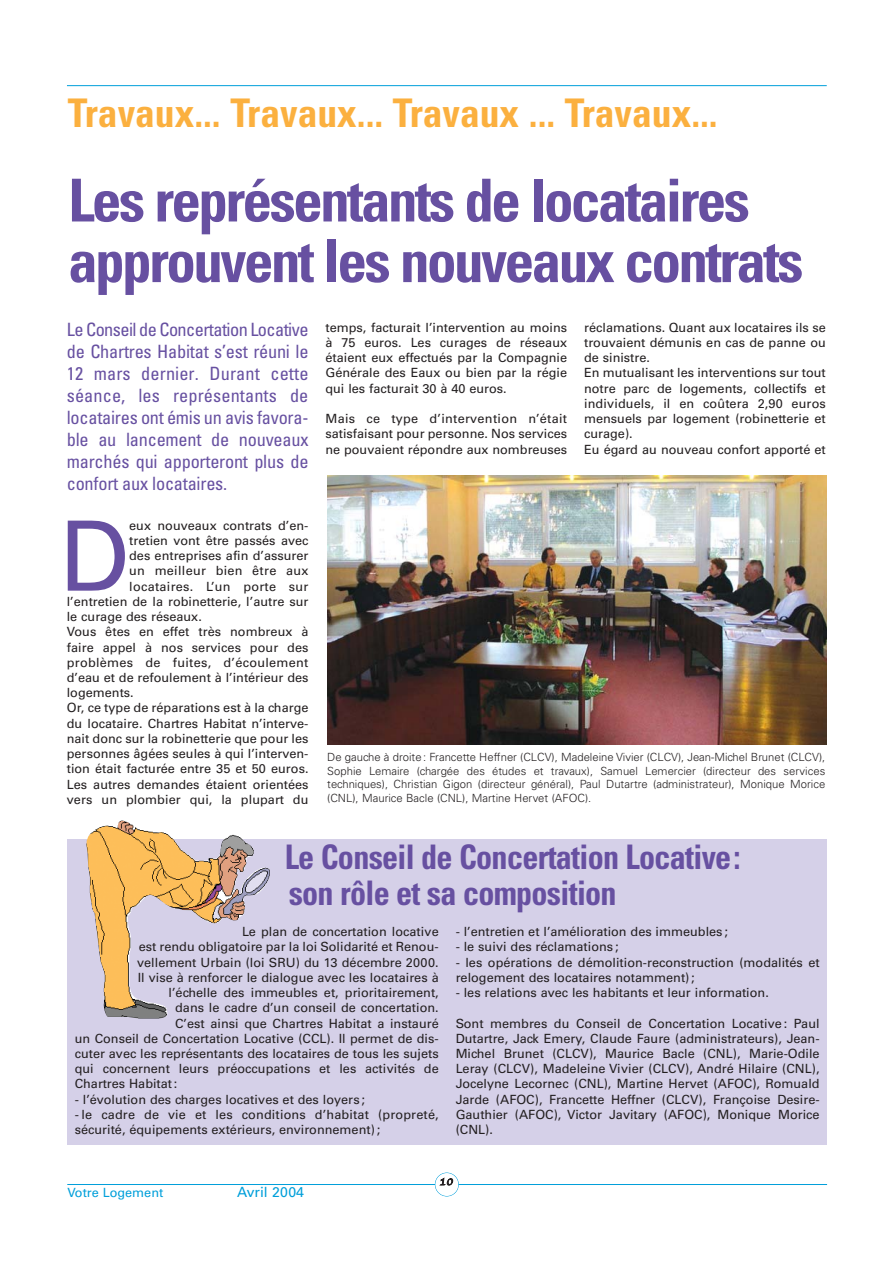
<style>
.page{position:relative;width:893px;height:1263px;background:#fff}
.page>*{position:absolute;margin:0;border:0;box-sizing:border-box;transform-origin:0 0}
.t1{font:97.05px "Univers";color:#6750a1}
.t2{font:700 condensed 59.25px/60.6px "Univers";letter-spacing:-.045em;color:#6750a1}
.t3{font:700 condensed 39.45px "Univers";color:#fbb03f}
.t4{font:700 condensed 33.9px/35.2px "Univers";letter-spacing:-.02em;color:#6750a1;scale:.95 1}
.t5{font:condensed 18.3px/22px "Univers";letter-spacing:-.015em;color:#6750a1;text-align:justify}
.t6{font:14.1px "Univers";color:#009fda}
.t7{font:12.75px/15.3px "Univers";color:#231f20;text-align:justify}
.t8{font:12.75px "Univers";letter-spacing:.02em;color:#231f20}
.t9{font:12.75px "Univers";color:#009fda}
.t10{font:12.75px "Apple Chancery";color:#231f20}
.t11{font:300 11.25px/13.5px "Univers";color:#231f20;text-align:justify}
</style>
<div class="page">
<hr style="left:67px;top:1184px;width:760px;height:1px;background:#009fda">
<div style="left:435px;top:1173px;width:23px;height:23px;background:#fff;border-radius:50%"></div>
<div style="left:435px;top:1173px;width:24px;height:24px;border:1px solid #009fda;border-radius:50%"></div>
<hr style="left:67px;top:85px;width:759px;height:1px;background:#009fda">
<img style="left:328px;top:476px;width:498px;height:269px">
<div style="left:68px;top:839px;width:758px;height:306px;background:#d5d0e8"></div>
<img style="left:86px;top:820px;width:184px;height:199px">
<h3 class="t3" style="left:68px;top:99px;width:651px">Travaux... Travaux... Travaux ... Travaux...</h3>
<h2 class="t2" style="left:68px;top:176px;width:736px">Les représentants de locataires approuvent les nouveaux contrats</h2>
<p class="t5" style="left:67px;top:320px;width:243px">Le Conseil de Concertation Locative de Chartres Habitat s’est réuni le 12 mars dernier. Durant cette séance, les représentants de locataires ont émis un avis favora&shy;ble au lancement de nouveaux marchés qui apporteront plus de confort aux locataires.</p>
<h1 class="t1" style="left:59px;top:521px;width:72px">D</h1>
<p class="t7" style="left:129px;top:519px;width:181px">eux nouveaux contrats d’en-</p>
<p class="t7" style="left:129px;top:534px;width:181px">tretien vont être passés avec</p>
<p class="t7" style="left:129px;top:549px;width:181px">des entreprises afin d’assurer</p>
<p class="t8" style="left:129px;top:566px;width:181px">un meilleur bien être aux</p>
<p class="t8" style="left:129px;top:581px;width:181px">locataires. L’un porte sur</p>
<p class="t7" style="left:67px;top:595px;width:243px">l’entretien de la robinetterie, l’autre sur</p>
<p class="t7" style="left:67px;top:610px;width:137px">le curage des réseaux.</p>
<p class="t7" style="left:67px;top:625px;width:243px">Vous êtes en effet très nombreux à</p>
<p class="t7" style="left:67px;top:641px;width:243px">faire appel à nos services pour des</p>
<p class="t8" style="left:67px;top:658px;width:243px">problèmes de fuites, d’écoulement</p>
<p class="t7" style="left:67px;top:671px;width:243px">d’eau et de refoulement à l’intérieur des</p>
<p class="t7" style="left:67px;top:686px;width:68px">logements.</p>
<p class="t7" style="left:67px;top:701px;width:243px">Or, ce type de réparations est à la charge</p>
<p class="t7" style="left:67px;top:717px;width:243px">du locataire. Chartres Habitat n’interve-</p>
<p class="t7" style="left:67px;top:732px;width:243px">nait donc sur la robinetterie que pour les</p>
<p class="t7" style="left:67px;top:747px;width:243px">personnes âgées seules à qui l’interven-</p>
<p class="t7" style="left:67px;top:762px;width:243px">tion était facturée entre 35 et 50 euros.</p>
<p class="t7" style="left:67px;top:778px;width:243px">Les autres demandes étaient orientées</p>
<p class="t7" style="left:67px;top:793px;width:243px">vers un plombier qui, la plupart du</p>
<p class="t7" style="left:325px;top:321px;width:243px">temps, facturait l’intervention au moins à 75 euros. Les curages de réseaux étaient eux effectués par la Compagnie Générale des Eaux ou bien par la régie qui les facturait 30 à 40 euros.</p>
<p class="t7" style="left:325px;top:412px;width:243px">Mais ce type d’intervention n’était satisfaisant pour personne. Nos services ne pouvaient répondre aux nombreuses</p>
<p class="t7" style="left:584px;top:321px;width:243px;text-align:left">réclamations. Quant aux locataires ils se trouvaient démunis en cas de panne ou de sinistre.<br>En mutualisant les interventions sur tout notre parc de logements, collectifs et individuels, il en coûtera 2,90 euros mensuels par logement (robinetterie et curage).<br>Eu égard au nouveau confort apporté et</p>
<p class="t11" style="left:327px;top:751px;width:499px">De gauche à droite : Francette Heffner (CLCV), Madeleine Vivier (CLCV), Jean-Michel Brunet (CLCV), Sophie Lemaire (chargée des études et travaux), Samuel Lemercier (directeur des services techniques), Christian Gigon (directeur général), Paul Dutartre (administrateur), Monique Morice (CNL), Maurice Bacle (CNL), Martine Hervet (AFOC).</p>
<h3 class="t4" style="left:285px;top:843px;width:481px">Le Conseil de Concertation Locative: son rôle et sa composition</h3>
<p class="t7" style="left:242px;top:925px;width:198px">Le plan de concertation locative</p>
<p class="t7" style="left:139px;top:940px;width:301px">est rendu obligatoire par la loi Solidarité et Renou-</p>
<p class="t7" style="left:137px;top:956px;width:303px">vellement Urbain (loi SRU) du 13 décembre 2000.</p>
<p class="t7" style="left:138px;top:971px;width:302px">Il vise à renforcer le dialogue avec les locataires à</p>
<p class="t7" style="left:168px;top:986px;width:272px">l’échelle des immeubles et, prioritairement,</p>
<p class="t7" style="left:175px;top:1001px;width:265px">dans le cadre d’un conseil de concertation.</p>
<p class="t7" style="left:175px;top:1017px;width:265px">C’est ainsi que Chartres Habitat a instauré</p>
<p class="t7" style="left:75px;top:1032px;width:365px">un Conseil de Concertation Locative (CCL). Il permet de dis-</p>
<p class="t7" style="left:75px;top:1047px;width:365px">cuter avec les représentants des locataires de tous les sujets</p>
<p class="t7" style="left:75px;top:1062px;width:365px">qui concernent leurs préoccupations et les activités de</p>
<p class="t7" style="left:75px;top:1077px;width:104px">Chartres Habitat :</p>
<p class="t7" style="left:75px;top:1093px;width:292px">- l’évolution des charges locatives et des loyers ;</p>
<p class="t7" style="left:75px;top:1108px;width:365px">- le cadre de vie et les conditions d’habitat (propreté, sécurité, équipements extérieurs, environnement) ;</p>
<p class="t7" style="left:455px;top:925px;width:274px">- l’entretien et l’amélioration des immeubles ;</p>
<p class="t7" style="left:455px;top:940px;width:164px">- le suivi des réclamations ;</p>
<p class="t7" style="left:455px;top:956px;width:365px">- les opérations de démolition-reconstruction (modalités et relogement des locataires notamment) ;</p>
<p class="t7" style="left:455px;top:986px;width:315px">- les relations avec les habitants et leur information.</p>
<p class="t7" style="left:455px;top:1017px;width:365px">Sont membres du Conseil de Concertation Locative : Paul Dutartre, Jack Emery, Claude Faure (administrateurs), Jean-Michel Brunet (CLCV), Maurice Bacle (CNL), Marie-Odile Leray (CLCV), Madeleine Vivier (CLCV), André Hilaire (CNL), Jocelyne Lecornec (CNL), Martine Hervet (AFOC), Romuald Jarde (AFOC), Francette Heffner (CLCV), Françoise Desire-Gauthier (AFOC), Victor Javitary (AFOC), Monique Morice (CNL).</p>
<p class="t9" style="left:67px;top:1188px;width:97px">Votre Logement</p>
<p class="t6" style="left:237px;top:1187px;width:69px">Avril 2004</p>
<p class="t10" style="left:440px;top:1174px;width:15px">10</p>
</div>
